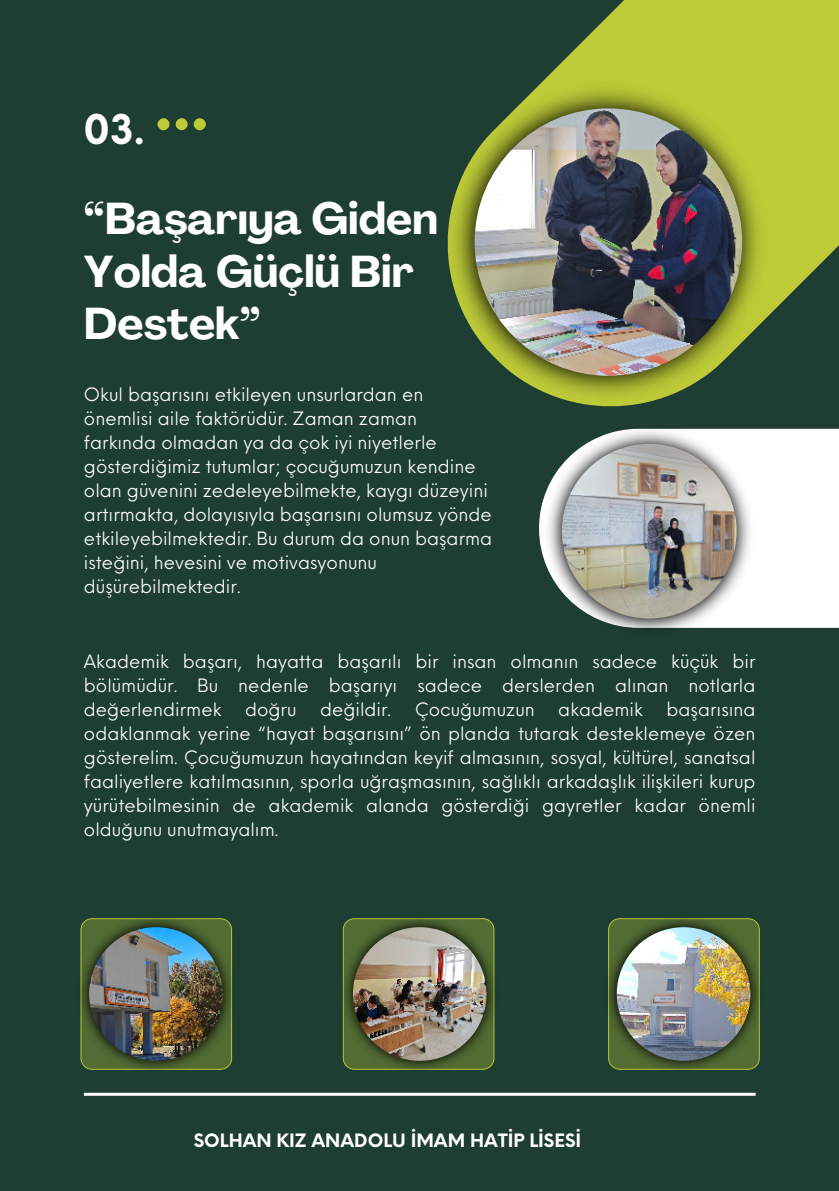
<style>
.page{position:relative;width:839px;height:1191px;background:#fff}
.page>*{position:absolute;margin:0;border:0;box-sizing:border-box;transform-origin:0 0}
.t1{font:700 44px/52.4px "Agrandir";color:#fff}
.t2{font:700 40px "Neue Einstellung";color:#fff}
.t3{font:18px/24px "Neue Einstellung";color:#fff;text-align:justify}
.t4{font:700 18px "Neue Einstellung";color:#fff}
</style>
<div class="page">
<div style="left:0;top:0;width:838px;height:1191px;background:#1e3e33"></div>
<svg style="left:157px;top:118px;width:48px;height:13px"></svg>
<svg style="left:543px;top:0;width:295px;height:407px;fill:#bdcb38"></svg>
<img style="left:447px;top:81px;width:320px;height:322px">
<img style="left:474px;top:108px;width:268px;height:268px;border-radius:50%">
<div style="left:539px;top:429px;width:299px;height:199px;background:#fff"></div>
<img style="left:542px;top:428px;width:212px;height:200px">
<img style="left:562px;top:444px;width:174px;height:175px;border-radius:50%">
<hr style="left:84px;top:1093px;width:671px;height:3px;background:#fff">
<img style="left:80px;top:918px;width:153px;height:152px">
<img style="left:89px;top:927px;width:134px;height:134px;border-radius:50%">
<img style="left:342px;top:918px;width:153px;height:152px">
<img style="left:353px;top:927px;width:133px;height:134px;border-radius:50%">
<img style="left:608px;top:918px;width:152px;height:152px">
<img style="left:616px;top:927px;width:134px;height:134px;border-radius:50%">
<h2 class="t2" style="left:84px;top:94px;width:62px">03.</h2>
<h1 class="t1" style="left:84px;top:193px;width:355px">“Başarıya Giden<br>Yolda Güçlü Bir<br>Destek”</h1>
<p class="t3" style="left:84px;top:380px;width:410px;text-align:left">Okul başarısını etkileyen unsurlardan en önemlisi aile faktörüdür. Zaman zaman farkında olmadan ya da çok iyi niyetlerle gösterdiğimiz tutumlar; çocuğumuzun kendine olan güvenini zedeleyebilmekte, kaygı düzeyini artırmakta, dolayısıyla başarısını olumsuz yönde etkileyebilmektedir. Bu durum da onun başarma isteğini, hevesini ve motivasyonunu düşürebilmektedir.</p>
<p class="t3" style="left:84px;top:648px;width:673px">Akademik başarı, hayatta başarılı bir insan olmanın sadece küçük bir bölümüdür. Bu nedenle başarıyı sadece derslerden alınan notlarla değerlendirmek</p>
<p class="t3" style="left:84px;top:696px;width:673px;text-indent:582px">başarısına odaklanmak yerine “hayat başarısını” ön planda tutarak desteklemeye özen gösterelim. Çocuğumuzun hayatından keyif almasının, sosyal, kültürel, sanatsal faaliyetlere katılmasının, sporla uğraşmasının, sağlıklı arkadaşlık ilişkileri kurup yürütebilmesinin de akademik alanda gösterdiği gayretler kadar önemli olduğunu unutmayalım.</p>
<p class="t3" style="left:245px;top:696px;width:53px">doğru</p>
<p class="t3" style="left:320px;top:696px;width:73px">değildir.</p>
<p class="t3" style="left:414px;top:696px;width:122px">Çocuğumuzun</p>
<p class="t3" style="left:558px;top:696px;width:86px">akademik</p>
<p class="t4" style="left:194px;top:1125px;width:389px">SOLHAN KIZ ANADOLU İMAM HATİP LİSESİ</p>
</div>
